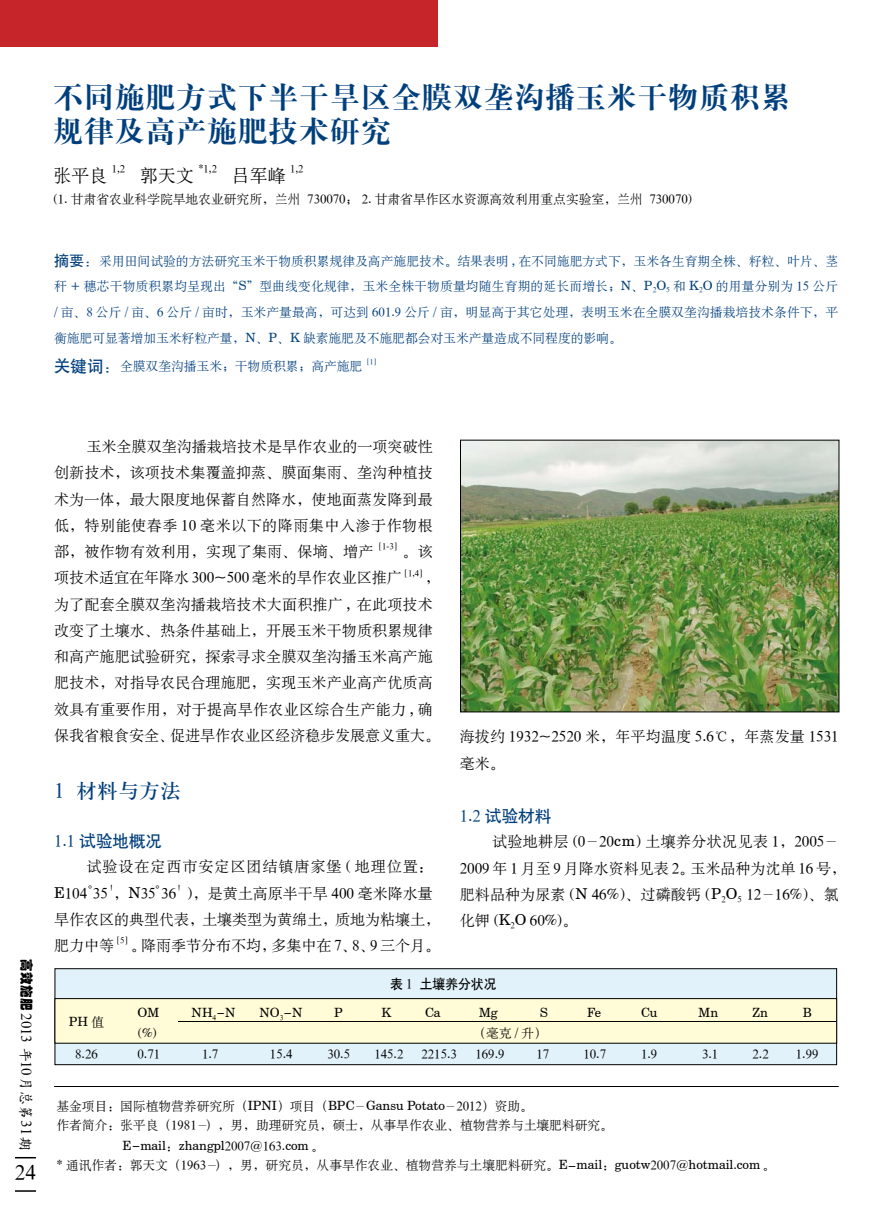
<style>
.page{position:relative;width:893px;height:1212px;background:#fff}
.page>*{position:absolute;margin:0;border:0;box-sizing:border-box;transform-origin:0 0}
.t1{font:30px/34.5px "H Ya 4 gj";letter-spacing:.025em;color:#003f7d}
.t2{font:21px "H Ya 3 gj";color:#003f7d}
.t3{font:21px "H Ya 6 gj";color:#000}
.t4{font:18px "H Ya 6 gj";color:#000}
.t5{font:16.5px "H Yb 1 gj";color:#003f7d}
.t6{font:15px/26.2px "H Ya 6 gj";letter-spacing:.01em;color:#000}
.t7{font:14.7px "H Ya 6 gj";letter-spacing:.01em;color:#000}
.t8{font:14.7px "H Yc 1 gj";color:#000;scale:.95 1}
.t9{font:13.5px "H Yb 1 gj";color:#000;scale:.95 1}
.t10{font:12.75px/19.5px "H Ya 6 gj";color:#000}
.t11{font:12.75px/25.8px "H Ya 6 gj";color:#003f7d;text-align:justify}
.t12{font:12.75px "Century Schoolbook BT";color:#000}
.t13{font:10.5px "H Ya 6 gj";color:#000}
.t14{font:10.5px "Century Schoolbook BT";color:#000}
.t15{font:8.7px "H Ya 6 gj";color:#000}
.t16{font:7.5px "H Ya 6 gj";color:#003f7d}
.s1{font-family:"Century Schoolbook BT"}
.s2{font-family:"H Ya 6 gj"}
.s3{font-family:"H Yb 1 gj";font-size:15px}
.s4{font-family:"H Yb 1 gj";font-size:16.5px}
.s5{font-family:"H Yo 1 gj";font-size:13.5px}
.s6{font-family:"Lucida Sans Unicode";font-size:15px}
</style>
<div class="page">
<svg style="left:15px;top:1157px;width:21px;height:1px"></svg>
<hr style="left:15px;top:1190px;width:21px;height:2px;background:#000">
<div style="left:0;top:0;width:438px;height:47px;background:#c6252a"></div>
<hr style="left:54px;top:1086px;width:785px;height:1px;background:#000">
<div style="left:55px;top:969px;width:782px;height:96px;background:#e2f2fa"></div>
<div style="left:55px;top:968px;width:782px;height:97px;border:1px solid #000"></div>
<div style="left:55px;top:998px;width:782px;height:45px;background:#fffcd7"></div>
<div style="left:55px;top:998px;width:782px;height:45px;border:1px solid #000"></div>
<hr style="left:178px;top:1021px;width:658px;height:1px;background:#000">
<img style="left:462px;top:442px;width:375px;height:268px">
<div style="left:460px;top:440px;width:379px;height:272px;border:1px solid #000"></div>
<h1 class="t1" style="left:53px;top:79px;width:739px">不同施肥方式下半干旱区全膜双垄沟播玉米干物质积累规律及高产施肥技术研究</h1>
<p class="t4" style="left:53px;top:166px;width:56px">张平良</p>
<p class="t13" style="left:112px;top:164px;width:15px">1<span class="s1">,</span>2</p>
<p class="t4" style="left:140px;top:166px;width:55px">郭天文</p>
<p class="t14" style="left:198px;top:162px;width:20px">*<span class="s2">1</span>,<span class="s2">2</span></p>
<p class="t4" style="left:232px;top:166px;width:55px">吕军峰</p>
<p class="t13" style="left:290px;top:164px;width:15px">1<span class="s1">,</span>2</p>
<p class="t10" style="left:53px;top:190px;width:640px"><span class="s1">(</span>1<span class="s1">.</span> 甘肃省农业科学院旱地农业研究所，兰州 730070； 2<span class="s1">.</span> 甘肃省旱作区水资源高效利用重点实验室，兰州 730070<span class="s1">)</span></p>
<p class="t11" style="left:54px;top:248px;width:786px"><span class="s3">摘要：</span>采用田间试验的方法研究玉米干物质积累规律及高产施肥技术。结果表明 <span class="s1">,</span> 在不同施肥方式下，玉米各生育期全株、籽粒、叶片、茎秆 <span class="s1">+</span> 穗芯干物质积累均呈现出“<span class="s1">S</span>”型曲线变化规律，玉米全株干物质量均随生育期的延长而增长；<span class="s1">N</span>、<span class="s1">P</span><sub>2</sub><span class="s1">O</span><sub>5</sub> 和 <span class="s1">K</span><sub>2</sub><span class="s1">O</span> 的用量分别为 15 公斤<span class="s1">/</span> 亩、8 公斤 <span class="s1">/</span> 亩、6 公斤 <span class="s1">/</span> 亩时，玉米产量最高，可达到 601<span class="s1">.</span>9 公斤 <span class="s1">/</span> 亩，明显高于其它处理，表明玉米在全膜双垄沟播栽培技术条件下，平衡施肥可显著增加玉米籽粒产量，<span class="s1">N</span>、<span class="s1">P</span>、<span class="s1">K</span> 缺素施肥及不施肥都会对玉米产量造成不同程度的影响。</p>
<p class="t11" style="left:54px;top:354px;width:310px"><span class="s4">关键词：</span>全膜双垄沟播玉米；干物质积累；高产施肥</p>
<p class="t16" style="left:362px;top:358px;width:20px">［1］</p>
<p class="t7" style="left:34px;top:959px;width:118px;rotate:90deg"><span class="s5">高效施肥</span> 2013 10</p>
<p class="t8" style="left:33px;top:1048px;width:109px;rotate:90deg">年 月总第<span class="s2">31</span> 期</p>
<h2 class="t3" style="left:15px;top:1163px;width:22px">24</h2>
<p class="t6" style="left:54px;top:434px;width:380px;text-align:justify;text-indent:32px">玉米全膜双垄沟播栽培技术是旱作农业的一项突破性创新技术，该项技术集覆盖抑蒸、膜面集雨、垄沟种植技术为一体，最大限度地保蓄自然降水，使地面蒸发降到最低，特别能使春季 10 毫米以下的降雨集中入渗于作物根部，被作物有效利用，实现了集雨、保墒、增产</p>
<p class="t15" style="left:373px;top:542px;width:31px">［1<span class="s1">-</span>3］</p>
<p class="t6" style="left:402px;top:539px;width:32px">。该</p>
<p class="t6" style="left:54px;top:565px;width:349px">项技术适宜在年降水 300<span class="s1">~</span>500 毫米的旱作农业区推广</p>
<p class="t15" style="left:399px;top:569px;width:30px">［1<span class="s1">,</span>4］</p>
<p class="t6" style="left:54px;top:565px;width:388px;text-indent:371px">，为了配套全膜双垄沟播栽培技术大面积推广 <span class="s1">,</span> 在此项技术改变了土壤水、热条件基础上，开展玉米干物质积累规律和高产施肥试验研究，探索寻求全膜双垄沟播玉米高产施肥技术，对指导农民合理施肥，实现玉米产业高产优质高效具有重要作用，对于提高旱作农业区综合生产能力 <span class="s1">,</span> 确保我省粮食安全、促进旱作农业区经济稳步发展意义重大。</p>
<h2 class="t2" style="left:54px;top:780px;width:128px">1 材料与方法</h2>
<p class="t5" style="left:54px;top:833px;width:110px"><span class="s2">1</span><span class="s1">.</span><span class="s2">1</span> 试验地概况</p>
<p class="t6" style="left:54px;top:854px;width:388px;text-indent:32px">试验设在定西市安定区团结镇唐家堡 <span class="s1">(</span> 地理位置：<br><span class="s1">E</span>104 35 ，<span class="s1">N</span>35 36 <span class="s1">)</span>，是黄土高原半干旱 400 毫米降水量旱作农区的典型代表，土壤类型为黄绵土，质地为粘壤土，肥力中等</p>
<p class="t6" style="left:87px;top:878px;width:30px">°＇</p>
<p class="t6" style="left:155px;top:878px;width:30px">°＇</p>
<p class="t15" style="left:111px;top:936px;width:23px">［5］</p>
<p class="t6" style="left:131px;top:932px;width:311px">。降雨季节分布不均，多集中在 7、8、9 三个月。</p>
<p class="t6" style="left:460px;top:724px;width:380px">海拔约 1932<span class="s1">~</span>2520 米，年平均温度 5<span class="s1">.</span>6℃，年蒸发量 1531毫米。</p>
<p class="t5" style="left:460px;top:808px;width:93px"><span class="s2">1</span><span class="s1">.</span><span class="s2">2</span> 试验材料</p>
<p class="t6" style="left:460px;top:829px;width:388px;text-indent:32px">试验地耕层 <span class="s1">(</span>0－20<span class="s1">cm)</span> 土壤养分状况见表 1，2005－<br>2009 年 1 月至 9 月降水资料见表 2。玉米品种为沈单 16 号，肥料品种为尿素 <span class="s1">(N</span> 46<span class="s1">%)</span>、过磷酸钙 <span class="s1">(P</span><sub>2</sub><span class="s1">O</span><sub>5</sub> 12－16<span class="s1">%)</span>、氯化钾 <span class="s1">(K</span><sub>2</sub><span class="s1">O</span> 60<span class="s1">%)</span>。</p>
<p class="t12" style="left:69px;top:1014px;width:37px">PH <span class="s2">值</span></p>
<p class="t10" style="left:75px;top:1044px;width:24px">8<span class="s1">.</span>26</p>
<p class="t9" style="left:390px;top:977px;width:113px">表 <span class="s2">1</span> 土壤养分状况</p>
<p class="t12" style="left:138px;top:1004px;width:23px">OM</p>
<p class="t12" style="left:192px;top:1004px;width:45px">NH<sub>4</sub><span class="s6">-</span>N</p>
<p class="t12" style="left:260px;top:1004px;width:45px">NO<sub>3</sub><span class="s6">-</span>N</p>
<p class="t12" style="left:334px;top:1004px;width:10px">P</p>
<p class="t12" style="left:381px;top:1004px;width:11px">K</p>
<p class="t12" style="left:425px;top:1004px;width:17px">Ca</p>
<p class="t12" style="left:479px;top:1004px;width:20px">Mg</p>
<p class="t12" style="left:540px;top:1004px;width:9px">S</p>
<p class="t12" style="left:587px;top:1004px;width:15px">Fe</p>
<p class="t12" style="left:641px;top:1004px;width:18px">Cu</p>
<p class="t12" style="left:699px;top:1004px;width:21px">Mn</p>
<p class="t12" style="left:753px;top:1004px;width:17px">Zn</p>
<p class="t12" style="left:803px;top:1004px;width:10px">B</p>
<p class="t12" style="left:138px;top:1024px;width:21px">(%)</p>
<p class="t10" style="left:473px;top:1023px;width:75px">（毫克 <span class="s1">/</span> 升）</p>
<p class="t10" style="left:138px;top:1044px;width:24px">0<span class="s1">.</span>71</p>
<p class="t10" style="left:202px;top:1044px;width:18px">1<span class="s1">.</span>7</p>
<p class="t10" style="left:270px;top:1044px;width:24px">15<span class="s1">.</span>4</p>
<p class="t10" style="left:327px;top:1044px;width:24px">30<span class="s1">.</span>5</p>
<p class="t10" style="left:374px;top:1044px;width:30px">145<span class="s1">.</span>2</p>
<p class="t10" style="left:422px;top:1044px;width:37px">2215<span class="s1">.</span>3</p>
<p class="t10" style="left:476px;top:1044px;width:30px">169<span class="s1">.</span>9</p>
<p class="t10" style="left:536px;top:1044px;width:14px">17</p>
<p class="t10" style="left:584px;top:1044px;width:24px">10<span class="s1">.</span>7</p>
<p class="t10" style="left:641px;top:1044px;width:18px">1<span class="s1">.</span>9</p>
<p class="t10" style="left:702px;top:1044px;width:18px">3<span class="s1">.</span>1</p>
<p class="t10" style="left:752px;top:1044px;width:18px">2<span class="s1">.</span>2</p>
<p class="t10" style="left:796px;top:1044px;width:24px">1<span class="s1">.</span>99</p>
<p class="t10" style="left:56px;top:1096px;width:558px">基金项目：国际植物营养研究所（<span class="s1">IPNI</span>）项目（<span class="s1">BPC</span>－<span class="s1">Gansu Potato</span>－2012）资助。<br>作者简介：张平良（1981－），男，助理研究员，硕士，从事旱作农业、植物营养与土壤肥料研究。</p>
<p class="t12" style="left:123px;top:1137px;width:203px">E<span class="s6">-</span>mail<span class="s2">：</span>zhangpl<span class="s2">2007</span>@<span class="s2">163</span>.com <span class="s2">。</span></p>
<p class="t10" style="left:56px;top:1156px;width:720px"><span class="s1">*</span> 通讯作者：郭天文（1963－），男，研究员，从事旱作农业、植物营养与土壤肥料研究。<span class="s1">E</span><span class="s6">-</span><span class="s1">mail</span>：<span class="s1">guotw</span>2007<span class="s1">@hotmail.com</span> 。</p>
</div>
